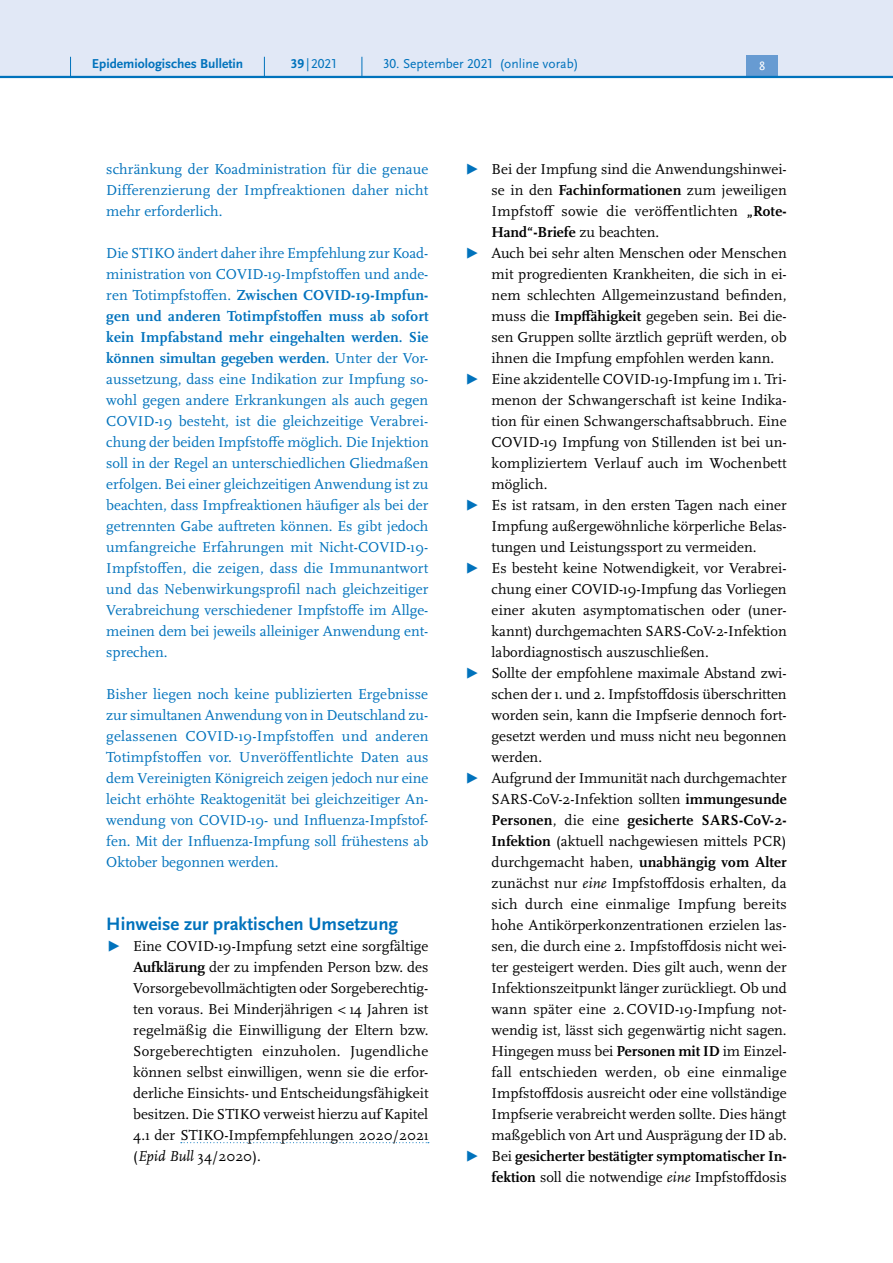
<style>
.page{position:relative;width:893px;height:1263px;background:#fff}
.page>*{position:absolute;margin:0;border:0;box-sizing:border-box;transform-origin:0 0}
.t1{font:700 18.75px "Scala Sans Pro";color:#0072bc}
.t2{font:15px/21px "Scala Pro";color:#000;text-align:justify}
.P_-_Fließtext{font:15px/21px "Scala Pro";color:#0072bc;text-align:justify}
.t3{font:700 15px/21px "Scala Pro";color:#000;text-align:right}
.t4{font:13.5px "Scala Sans Pro";color:#0072bc}
.t5{font:700 13.5px "Scala Sans Pro";color:#0072bc}
.t6{font:12.45px "Scala Sans Pro";color:#fff}
.s1{font-weight:700}
.s2{font-family:"Scala Sans Pro";color:#0072bc}
.s3{font-style:italic}
.s4{font-family:"Scala Sans Pro";font-weight:400;color:#0072bc}
.s5{font-weight:400}
.s6{font-weight:400;font-style:italic}
</style>
<div class="page">
<svg style="left:181px;top:1142px;width:248px;height:1px"></svg>
<div style="left:0;top:0;width:893px;height:77px;background:#e1e8f6"></div>
<div style="left:746px;top:55px;width:32px;height:21px;background:#679bd2"></div>
<hr style="left:0;top:76px;width:893px;height:2px;background:#0072bc">
<svg style="left:70px;top:57px;width:1px;height:19px"></svg>
<svg style="left:264px;top:57px;width:1px;height:19px"></svg>
<svg style="left:362px;top:57px;width:1px;height:19px"></svg>
<p class="t5" style="left:92px;top:55px;width:153px">Epidemiologisches Bulletin</p>
<p class="t4" style="left:291px;top:55px;width:47px"><span class="s1">39</span>|2021</p>
<p class="t4" style="left:383px;top:55px;width:197px">30. September 2021 (online vorab)</p>
<p class="t6" style="left:759px;top:59px;width:8px">8</p>
<p class="P_-_Fließtext" style="left:106px;top:158px;width:324px">schränkung der Koadministration für die genaue Differenzierung der Impfreaktionen daher nicht mehr erforderlich.</p>
<p class="P_-_Fließtext" style="left:106px;top:242px;width:324px">Die STIKO ändert daher ihre Empfehlung zur Koad&shy;ministration von COVID-19-Impfstoffen und ande&shy;ren Totimpfstoffen. <span class="s1">Zwischen COVID-19-Impfun&shy;gen und anderen Totimpfstoffen muss ab sofort kein Impfabstand mehr eingehalten werden. Sie können simultan gegeben werden.</span> Unter der Vor&shy;aussetzung, dass eine Indikation zur Impfung so&shy;wohl gegen andere Erkrankungen als auch gegen COVID-19 besteht, ist die gleichzeitige Verabrei&shy;chung der beiden Impfstoffe möglich. Die Injektion soll in der Regel an unterschiedlichen Gliedmaßen erfolgen. Bei einer gleichzeitigen Anwendung ist zu beachten, dass Impfreaktionen häufiger als bei der getrennten Gabe auftreten können. Es gibt jedoch umfangreiche Erfahrungen mit Nicht-COVID-19- Impfstoffen, die zeigen, dass die Immunantwort und das Nebenwirkungsprofil nach gleichzeitiger Verabreichung verschiedener Impfstoffe im Allge&shy;meinen dem bei jeweils alleiniger Anwendung ent&shy;sprechen.</p>
<p class="P_-_Fließtext" style="left:106px;top:683px;width:324px">Bisher liegen noch keine publizierten Ergebnisse zur simultanen Anwendung von in Deutschland zu&shy;gelassenen COVID-19-Impfstoffen und anderen Totimpfstoffen vor. Unveröffentlichte Daten aus dem Vereinigten Königreich zeigen jedoch nur eine leicht erhöhte Reaktogenität bei gleichzeitiger An&shy;wendung von COVID-19- und Influenza-Impfstof&shy;fen. Mit der Influenza-Impfung soll frühestens ab Oktober begonnen werden.</p>
<h3 class="t1" style="left:106px;top:912px;width:293px">Hinweise zur praktischen Umsetzung</h3>
<p class="t2" style="left:133px;top:935px;width:297px;text-indent:-27px"><span class="s2">▶</span> Eine COVID-19-Impfung setzt eine sorgfältige <span class="s1">Aufklärung</span> der zu impfenden Person bzw. des Vorsorgebevollmächtigten oder Sorgeberechtig&shy;ten voraus. Bei Minderjährigen &lt; 14 Jahren ist regelmäßig die Einwilligung der Eltern bzw.<br>Sorgeberechtigten einzuholen. Jugendliche können selbst einwilligen, wenn sie die erfor&shy;derliche Einsichts- und Entscheidungsfähigkeit besitzen. Die STIKO verweist hierzu auf Kapitel 4.1 der STIKO-Impfempfehlungen 2020/2021 (<span class="s3">Epid Bull</span> 34/2020).</p>
<p class="t2" style="left:492px;top:158px;width:297px;text-indent:-27px"><span class="s2">▶</span> Bei der Impfung sind die Anwendungshinwei&shy;se in den <span class="s1">Fachinformationen</span> zum jeweiligen Impfstoff sowie die veröffentlichten <span class="s1">„Rote-Hand“-Briefe</span> zu beachten.</p>
<p class="t2" style="left:492px;top:242px;width:297px;text-indent:-27px"><span class="s2">▶</span> Auch bei sehr alten Menschen oder Menschen mit progredienten Krankheiten, die sich in ei&shy;nem schlechten Allgemeinzustand befinden, muss die <span class="s1">Impffähigkeit</span> gegeben sein. Bei die&shy;sen Gruppen sollte ärztlich geprüft werden, ob ihnen die Impfung empfohlen werden kann.</p>
<p class="t2" style="left:492px;top:368px;width:297px;text-indent:-27px"><span class="s2">▶</span> Eine akzidentelle COVID-19-Impfung im 1. Tri&shy;menon der Schwangerschaft ist keine Indika&shy;tion für einen Schwangerschaftsabbruch. Eine COVID-19 Impfung von Stillenden ist bei un&shy;kompliziertem Verlauf auch im Wochenbett möglich.</p>
<p class="t2" style="left:492px;top:494px;width:297px;text-indent:-27px"><span class="s2">▶</span> Es ist ratsam, in den ersten Tagen nach einer Impfung außergewöhnliche körperliche Belas&shy;tungen und Leistungssport zu vermeiden.</p>
<p class="t2" style="left:492px;top:557px;width:297px;text-indent:-27px"><span class="s2">▶</span> Es besteht keine Notwendigkeit, vor Verabrei&shy;chung einer COVID-19-Impfung das Vorliegen einer akuten asymptomatischen oder (uner&shy;kannt) durchgemachten SARS-CoV-2-Infektion labordiagnostisch auszuschließen.</p>
<p class="t2" style="left:492px;top:662px;width:297px;text-indent:-27px"><span class="s2">▶</span> Sollte der empfohlene maximale Abstand zwi&shy;schen der 1. und 2. Impfstoffdosis überschritten worden sein, kann die Impfserie dennoch fort&shy;gesetzt werden und muss nicht neu begonnen werden.</p>
<p class="t2" style="left:492px;top:767px;width:297px;text-indent:-27px"><span class="s2">▶</span> Aufgrund der Immunität nach durchgemachter SARS-CoV-2-Infektion sollten <span class="s1">immungesunde Personen</span>, die eine <span class="s1">gesicherte SARS-CoV-2- Infektion</span> (aktuell nachgewiesen mittels PCR) durchgemacht haben, <span class="s1">unabhängig vom Alter </span>zunächst nur <span class="s3">eine</span> Impfstoffdosis erhalten, da sich durch eine einmalige Impfung bereits hohe Antikörperkonzentrationen erzielen las&shy;sen, die durch eine 2. Impfstoffdosis nicht wei&shy;ter gesteigert werden. Dies gilt auch, wenn der Infektionszeitpunkt länger zurückliegt. Ob und wann später eine 2.COVID-19-Impfung not&shy;wendig ist, lässt sich gegenwärtig nicht sagen.<br>Hingegen muss bei <span class="s1">Personen mit ID</span> im Einzel&shy;fall entschieden werden, ob eine einmalige Impfstoffdosis ausreicht oder eine vollständige Impfserie verabreicht werden sollte. Dies hängt maßgeblich von Art und Ausprägung der ID ab.</p>
<p class="t3" style="left:465px;top:1145px;width:324px"><span class="s4">▶</span> <span class="s5">Bei</span> gesicherter bestätigter symptomatischer In&shy;fektion <span class="s5">soll die notwendige</span> <span class="s6">eine</span> <span class="s5">Impfstoffdosis</span></p>
</div>
